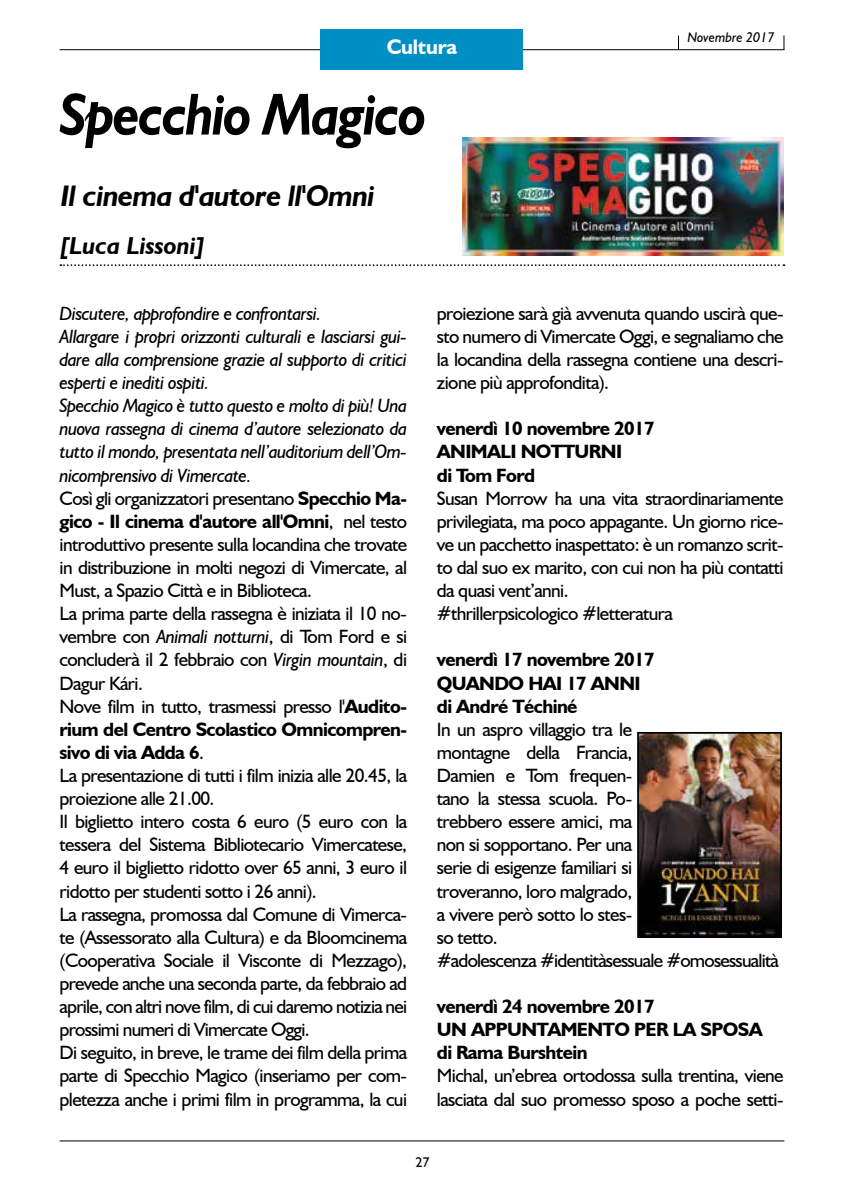
<style>
.page{position:relative;width:844px;height:1191px;background:#fff}
.page>*{position:absolute;margin:0;border:0;box-sizing:border-box;transform-origin:0 0}
.t1{font:italic 700 59.5px "Humanist 521 BT";letter-spacing:-.03em;color:#000;scale:.89 1}
.t2{font:italic 700 29.75px "Humanist 521 BT";letter-spacing:-.02em;color:#000}
.t3{font:italic 700 24.5px "Humanist 521 BT";color:#000}
.t4{font:700 21px "Humanist 521 BT";letter-spacing:-.01em;color:#fff}
.t5{font:19.25px/23.1px "Humanist 521 BT";letter-spacing:-.03em;color:#000}
.t6{font:700 19.25px/23.1px "Humanist 521 BT";letter-spacing:-.03em;color:#000}
.t7{font:italic 14px "Humanist 521 BT";color:#000}
.t8{font:14px "Humanist 521 BT";color:#000}
.s1{font-style:italic}
.s2{font-weight:700}
</style>
<div class="page">
<hr style="left:60px;top:49px;width:724px;height:1px;background:#000">
<svg style="left:678px;top:36px;width:1px;height:13px"></svg>
<svg style="left:783px;top:36px;width:1px;height:14px"></svg>
<hr style="left:60px;top:1140px;width:724px;height:1px;background:#000">
<div style="left:320px;top:29px;width:203px;height:41px;background:#008fc5"></div>
<svg style="left:60px;top:264px;width:724px;height:2px"></svg>
<img style="left:463px;top:137px;width:320px;height:119px">
<img style="left:640px;top:735px;width:138px;height:200px">
<div style="left:637px;top:732px;width:144px;height:206px;border:2px solid #000"></div>
<p class="t4" style="left:386px;top:34px;width:72px">Cultura</p>
<h1 class="t1" style="left:59px;top:77px;width:414px">Specchio Magico</h1>
<h2 class="t2" style="left:61px;top:177px;width:315px">Il cinema d'autore ll'Omni</h2>
<p class="t3" style="left:59px;top:231px;width:147px">[Luca Lissoni]</p>
<p class="t7" style="left:687px;top:29px;width:89px">Novembre 2017</p>
<p class="t5" style="left:60px;top:301px;width:349px"><span class="s1">Discutere, approfondire e confrontarsi.<br>Allargare i propri orizzonti culturali e lasciarsi gui&shy;dare alla comprensione grazie al supporto di critici esperti e inediti ospiti.<br>Specchio Magico è tutto questo e molto di più! Una nuova rassegna di cinema d’autore selezionato da tutto il mondo, presentata nell’auditorium dell’Om&shy;nicomprensivo di Vimercate.<br></span>Così gli organizzatori presentano <span class="s2">Specchio Ma&shy;gico - Il cinema d'autore all'Omni</span>, nel testo introduttivo presente sulla locandina che trovate in distribuzione in molti negozi di Vimercate, al Must, a Spazio Città e in Biblioteca.<br>La prima parte della rassegna è iniziata il 10 no&shy;vembre con <span class="s1">Animali notturni</span>, di Tom Ford e si concluderà il 2 febbraio con <span class="s1">Virgin mountain</span>, di Dagur Kári.<br>Nove film in tutto, trasmessi presso l'<span class="s2">Audito&shy;rium del Centro Scolastico Omnicompren&shy;sivo di via Adda 6</span>.<br>La presentazione di tutti i film inizia alle 20.45, la proiezione alle 21.00.<br>Il biglietto intero costa 6 euro (5 euro con la tessera del Sistema Bibliotecario Vimercatese, 4 euro il biglietto ridotto over 65 anni, 3 euro il ridotto per studenti sotto i 26 anni).<br>La rassegna, promossa dal Comune di Vimerca&shy;te (Assessorato alla Cultura) e da Bloomcinema (Cooperativa Sociale il Visconte di Mezzago), prevede anche una seconda parte, da febbraio ad aprile, con altri nove film, di cui daremo notizia nei prossimi numeri di Vimercate Oggi.<br>Di seguito, in breve, le trame dei film della prima parte di Specchio Magico (inseriamo per com&shy;pletezza anche i primi film in programma, la cui</p>
<p class="t5" style="left:437px;top:301px;width:348px;text-align:justify">proiezione sarà già avvenuta quando uscirà que&shy;sto numero di Vimercate Oggi, e segnaliamo che la locandina della rassegna contiene una descri&shy;zione più approfondita).</p>
<p class="t6" style="left:437px;top:417px;width:219px">venerdì 10 novembre 2017<br>ANI MALI NOTTURNI<br>di Tom Ford</p>
<p class="t5" style="left:437px;top:486px;width:348px">Susan Morrow ha una vita straordinariamente privilegiata, ma poco appagante. Un giorno rice&shy;ve un pacchetto inaspettato: è un romanzo scrit&shy;to dal suo ex marito, con cui non ha più contatti da quasi vent’anni.<br>#thrillerpsicologico #letteratura</p>
<p class="t6" style="left:437px;top:648px;width:219px">venerdì 17 novembre 2017<br>QUANDO</p>
<p class="t6" style="left:437px;top:671px;width:180px;text-indent:91px">HAI 17 ANNI di André Téchiné</p>
<p class="t5" style="left:437px;top:717px;width:343px">In un aspro villaggio tra le<br>montagne della Francia,<br>Damien e Tom frequen-<br>tano la stessa scuola. Po-<br>trebbero essere amici, ma<br>non si sopportano. Per una<br>serie di esigenze familiari si<br>troveranno, loro malgrado,<br>a vivere però sotto lo stes-<br>so tetto.<br>#adolescenza #identitàsessuale #omosessualità</p>
<p class="t6" style="left:437px;top:994px;width:327px">venerdì 24 novembre 2017<br>UN APPUNTAMENTO PER LA SPOSA di Rama Burshtein</p>
<p class="t5" style="left:437px;top:1064px;width:348px">Michal, un’ebrea ortodossa sulla trentina, viene lasciata dal suo promesso sposo a poche setti-</p>
<p class="t8" style="left:415px;top:1153px;width:16px">27</p>
</div>
